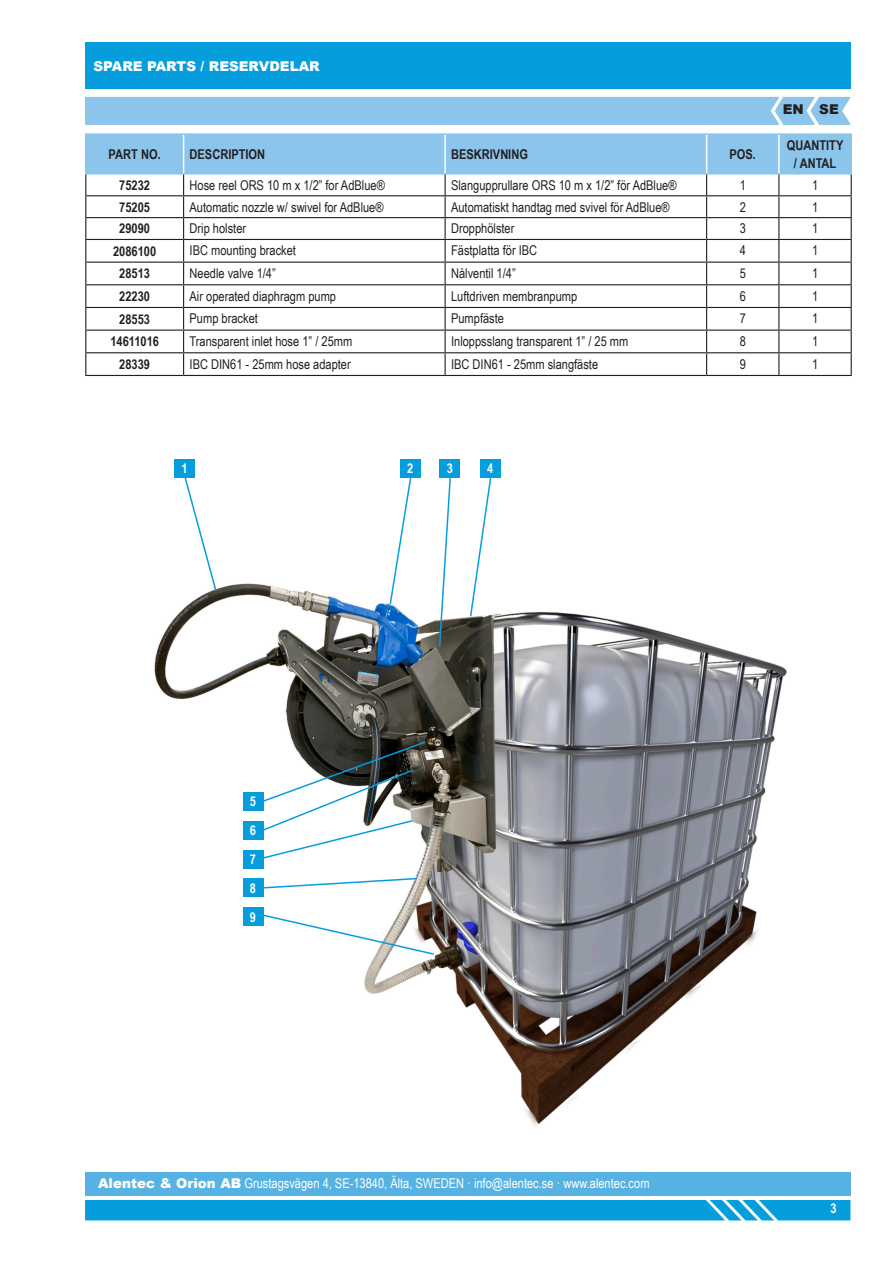
<style>
.page{position:relative;width:893px;height:1263px;background:#fff}
.page>*{position:absolute;margin:0;border:0;box-sizing:border-box;transform-origin:0 0}
.texto_corrido{font:13.5px "Arial Narrow";color:#231f20}
.texto_corrido-2{font:700 13.5px/18px "Arial Narrow";color:#231f20;text-align:center}
.t1{font:13.5px "Arial Narrow";color:#fff}
.titulos_apartados{font:900 13.5px "Arial";color:#fff}
.Estilo_de_párrafo_bo{font:700 13.5px "Arial Narrow";color:#fff}
.t2{font:900 13.5px "Arial";color:#231f20}
.s1{font-family:"Arial";font-weight:900}
</style>
<div class="page">
<div style="left:85px;top:1200px;width:765px;height:20px;background:#069ddc"></div>
<div style="left:85px;top:1172px;width:765px;height:24px;background:#57b2e4"></div>
<img style="left:154px;top:583px;width:633px;height:543px">
<div style="left:85px;top:43px;width:765px;height:46px;background:#069ddc"></div>
<div style="left:174px;top:459px;width:21px;height:19px;background:#069ddc"></div>
<div style="left:400px;top:459px;width:20px;height:19px;background:#069ddc"></div>
<div style="left:440px;top:459px;width:20px;height:19px;background:#069ddc"></div>
<div style="left:480px;top:459px;width:20px;height:19px;background:#069ddc"></div>
<div style="left:243px;top:792px;width:20px;height:18px;background:#069ddc"></div>
<div style="left:243px;top:821px;width:20px;height:18px;background:#069ddc"></div>
<div style="left:243px;top:850px;width:20px;height:18px;background:#069ddc"></div>
<div style="left:243px;top:878px;width:20px;height:19px;background:#069ddc"></div>
<div style="left:243px;top:907px;width:20px;height:19px;background:#069ddc"></div>
<div style="left:85px;top:97px;width:766px;height:28px;background:#8bc5eb"></div>
<hr style="left:85px;top:133px;width:99px;height:2px;background:#8bc5eb">
<hr style="left:184px;top:133px;width:261px;height:2px;background:#8bc5eb">
<hr style="left:445px;top:133px;width:262px;height:2px;background:#8bc5eb">
<hr style="left:707px;top:133px;width:72px;height:2px;background:#8bc5eb">
<hr style="left:779px;top:133px;width:73px;height:2px;background:#8bc5eb">
<svg style="left:85px;top:134px;width:767px;height:241px"></svg>
<hr style="left:85px;top:375px;width:99px;height:1px;background:#231f20">
<hr style="left:707px;top:375px;width:72px;height:1px;background:#231f20">
<hr style="left:779px;top:375px;width:73px;height:1px;background:#231f20">
<hr style="left:85px;top:135px;width:2px;height:38px;background:#8bc5eb">
<hr style="left:850px;top:135px;width:2px;height:38px;background:#8bc5eb">
<hr style="left:445px;top:239px;width:262px;height:1px;background:#231f20">
<hr style="left:445px;top:307px;width:262px;height:1px;background:#231f20">
<hr style="left:445px;top:330px;width:262px;height:1px;background:#231f20">
<hr style="left:445px;top:352px;width:262px;height:1px;background:#231f20">
<hr style="left:445px;top:375px;width:262px;height:1px;background:#231f20">
<hr style="left:184px;top:239px;width:261px;height:1px;background:#231f20">
<hr style="left:184px;top:307px;width:261px;height:1px;background:#231f20">
<hr style="left:184px;top:330px;width:261px;height:1px;background:#231f20">
<hr style="left:184px;top:352px;width:261px;height:1px;background:#231f20">
<hr style="left:184px;top:375px;width:261px;height:1px;background:#231f20">
<svg style="left:183px;top:478px;width:35px;height:114px"></svg>
<svg style="left:388px;top:478px;width:24px;height:128px"></svg>
<svg style="left:438px;top:476px;width:14px;height:172px"></svg>
<svg style="left:469px;top:478px;width:23px;height:140px"></svg>
<svg style="left:260px;top:740px;width:167px;height:120px"></svg>
<svg style="left:260px;top:877px;width:158px;height:12px"></svg>
<svg style="left:260px;top:913px;width:175px;height:43px"></svg>
<p class="titulos_apartados" style="left:94px;top:56px;width:278px">GENERAL / ALLMÄNT / GÉNÉRALITÉS</p>
<p class="titulos_apartados" style="left:94px;top:56px;width:228px">SPARE PARTS / RESERVDELAR</p>
<p class="t2" style="left:783px;top:99px;width:22px">EN</p>
<p class="t2" style="left:819px;top:99px;width:21px">SE</p>
<p class="texto_corrido-2" style="left:109px;top:145px;width:54px">PART NO.</p>
<p class="texto_corrido-2" style="left:190px;top:145px;width:77px">DESCRIPTION</p>
<p class="texto_corrido-2" style="left:451px;top:145px;width:78px">BESKRIVNING</p>
<p class="texto_corrido-2" style="left:729px;top:145px;width:28px">POS.</p>
<p class="texto_corrido-2" style="left:787px;top:136px;width:58px">QUANTITY / ANTAL</p>
<p class="texto_corrido-2" style="left:119px;top:175px;width:32px">75232</p>
<p class="texto_corrido" style="left:190px;top:175px;width:197px">Hose reel ORS 10 m x 1/2” for AdBlue®</p>
<p class="texto_corrido" style="left:451px;top:175px;width:227px">Slangupprullare ORS 10 m x 1/2” för AdBlue®</p>
<p class="texto_corrido" style="left:740px;top:175px;width:8px">1</p>
<p class="texto_corrido" style="left:812px;top:175px;width:8px">1</p>
<p class="texto_corrido-2" style="left:119px;top:197px;width:32px">75205</p>
<p class="texto_corrido" style="left:190px;top:197px;width:195px">Automatic nozzle w/ swivel for AdBlue®</p>
<p class="texto_corrido" style="left:451px;top:197px;width:220px">Automatiskt handtag med svivel för AdBlue®</p>
<p class="texto_corrido" style="left:740px;top:197px;width:8px">2</p>
<p class="texto_corrido" style="left:812px;top:197px;width:8px">1</p>
<p class="texto_corrido-2" style="left:119px;top:219px;width:32px">29090</p>
<p class="texto_corrido" style="left:190px;top:219px;width:58px">Drip holster</p>
<p class="texto_corrido" style="left:451px;top:219px;width:65px">Dropphölster</p>
<p class="texto_corrido" style="left:740px;top:219px;width:8px">3</p>
<p class="texto_corrido" style="left:812px;top:219px;width:8px">1</p>
<p class="texto_corrido-2" style="left:113px;top:241px;width:45px">2086100</p>
<p class="texto_corrido" style="left:190px;top:241px;width:108px">IBC mounting bracket</p>
<p class="texto_corrido" style="left:451px;top:241px;width:88px">Fästplatta för IBC</p>
<p class="texto_corrido" style="left:740px;top:241px;width:8px">4</p>
<p class="texto_corrido" style="left:812px;top:241px;width:8px">1</p>
<p class="texto_corrido-2" style="left:119px;top:264px;width:32px">28513</p>
<p class="texto_corrido" style="left:190px;top:263px;width:88px">Needle valve 1/4”</p>
<p class="texto_corrido" style="left:451px;top:263px;width:66px">Nålventil 1/4”</p>
<p class="texto_corrido" style="left:740px;top:263px;width:8px">5</p>
<p class="texto_corrido" style="left:812px;top:263px;width:8px">1</p>
<p class="texto_corrido-2" style="left:119px;top:287px;width:32px">22230</p>
<p class="texto_corrido" style="left:190px;top:286px;width:148px">Air operated diaphragm pump</p>
<p class="texto_corrido" style="left:451px;top:286px;width:128px">Luftdriven membranpump</p>
<p class="texto_corrido" style="left:740px;top:286px;width:8px">6</p>
<p class="texto_corrido" style="left:812px;top:286px;width:8px">1</p>
<p class="texto_corrido-2" style="left:119px;top:309px;width:32px">28553</p>
<p class="texto_corrido" style="left:190px;top:309px;width:70px">Pump bracket</p>
<p class="texto_corrido" style="left:451px;top:309px;width:54px">Pumpfäste</p>
<p class="texto_corrido" style="left:740px;top:309px;width:8px">7</p>
<p class="texto_corrido" style="left:812px;top:309px;width:8px">1</p>
<p class="texto_corrido-2" style="left:110px;top:332px;width:50px">14611016</p>
<p class="texto_corrido" style="left:190px;top:331px;width:164px">Transparent inlet hose 1” / 25mm</p>
<p class="texto_corrido" style="left:451px;top:331px;width:179px">Inloppsslang transparent 1” / 25 mm</p>
<p class="texto_corrido" style="left:740px;top:331px;width:8px">8</p>
<p class="texto_corrido" style="left:812px;top:331px;width:8px">1</p>
<p class="texto_corrido-2" style="left:119px;top:355px;width:32px">28339</p>
<p class="texto_corrido" style="left:190px;top:354px;width:163px">IBC DIN61 - 25mm hose adapter</p>
<p class="texto_corrido" style="left:451px;top:354px;width:149px">IBC DIN61 - 25mm slangfäste</p>
<p class="texto_corrido" style="left:740px;top:354px;width:8px">9</p>
<p class="texto_corrido" style="left:812px;top:354px;width:8px">1</p>
<p class="Estilo_de_párrafo_bo" style="left:181px;top:458px;width:8px">1</p>
<p class="Estilo_de_párrafo_bo" style="left:407px;top:458px;width:8px">2</p>
<p class="Estilo_de_párrafo_bo" style="left:447px;top:458px;width:8px">3</p>
<p class="Estilo_de_párrafo_bo" style="left:487px;top:458px;width:8px">4</p>
<p class="Estilo_de_párrafo_bo" style="left:250px;top:791px;width:8px">5</p>
<p class="Estilo_de_párrafo_bo" style="left:250px;top:820px;width:8px">6</p>
<p class="Estilo_de_párrafo_bo" style="left:250px;top:849px;width:8px">7</p>
<p class="Estilo_de_párrafo_bo" style="left:250px;top:878px;width:8px">8</p>
<p class="Estilo_de_párrafo_bo" style="left:250px;top:907px;width:8px">9</p>
<p class="t1" style="left:98px;top:1173px;width:553px"><span class="s1">Alentec &amp; Orion AB</span> Grustagsvägen 4, SE-13840, Älta, SWEDEN · info@alentec.se · www.alentec.com</p>
<p class="Estilo_de_párrafo_bo" style="left:831px;top:1198px;width:8px">3</p>
</div>
